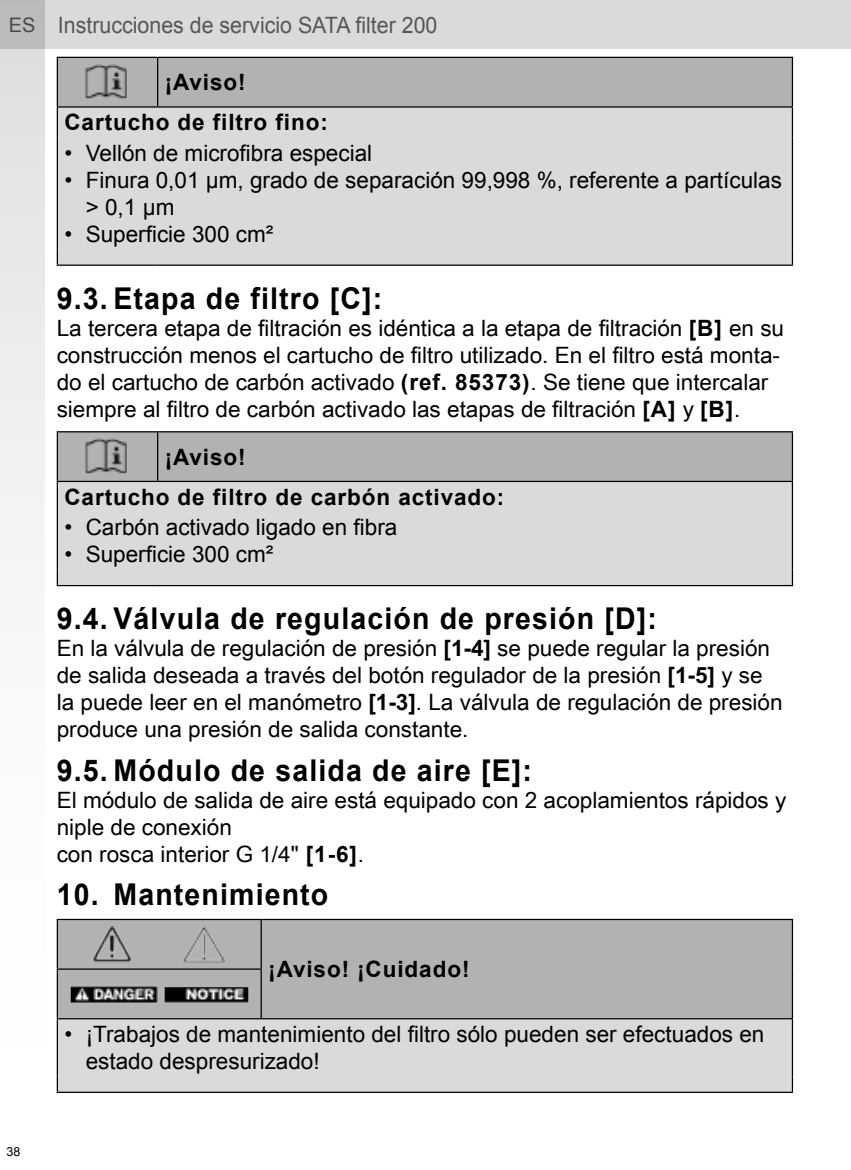
<style>
.page{position:relative;width:851px;height:1170px;background:#fff}
.page>*{position:absolute;margin:0;border:0;box-sizing:border-box;transform-origin:0 0}
.t1{font:700 30px "Arial";letter-spacing:.04em;color:#000;scale:.95 1}
.t2{font:22.5px/27px "Arial Unicode MS";color:#000}
.t3{font:22.5px/27px "Arial";color:#000}
.t4{font:700 22.5px/40px "Arial";letter-spacing:.04em;color:#000}
.t5{font:22.5px "Arial";color:#575756;scale:.95 1}
.t6{font:12.5px "Arial";color:#000}
.s1{font-size:20px}
.s2{font-family:"Arial";font-weight:700}
.s3{font-weight:700}
</style>
<div class="page">
<div style="left:0;top:0;width:850px;height:49px;background:#dadada"></div>
<svg style="left:0;top:0;width:44px;height:555px"></svg>
<div style="left:58px;top:137px;width:733px;height:127px;background:#dadada"></div>
<svg style="left:57px;top:58px;width:734px;height:79px;background:#c2c1c1"></svg>
<hr style="left:791px;top:108px;width:2px;height:29px;background:#000">
<hr style="left:57px;top:137px;width:1px;height:112px;background:#000">
<hr style="left:791px;top:137px;width:2px;height:112px;background:#000">
<hr style="left:57px;top:57px;width:101px;height:1px;background:#000">
<hr style="left:57px;top:58px;width:1px;height:48px;background:#000">
<hr style="left:158px;top:57px;width:635px;height:1px;background:#000">
<hr style="left:157px;top:58px;width:1px;height:48px;background:#000">
<hr style="left:791px;top:58px;width:2px;height:48px;background:#000">
<hr style="left:57px;top:106px;width:101px;height:2px;background:#000">
<hr style="left:158px;top:106px;width:635px;height:2px;background:#000">
<svg style="left:57px;top:249px;width:1px;height:15px"></svg>
<svg style="left:791px;top:249px;width:2px;height:15px"></svg>
<hr style="left:57px;top:264px;width:101px;height:2px;background:#000">
<hr style="left:158px;top:264px;width:635px;height:2px;background:#000">
<img style="left:61px;top:64px;width:92px;height:36px">
<div style="left:58px;top:432px;width:733px;height:49px;background:#b3b2b2"></div>
<div style="left:58px;top:482px;width:733px;height:103px;background:#dadada"></div>
<hr style="left:57px;top:482px;width:1px;height:30px;background:#000">
<hr style="left:791px;top:482px;width:2px;height:30px;background:#000">
<hr style="left:57px;top:512px;width:1px;height:57px;background:#000">
<hr style="left:791px;top:512px;width:2px;height:57px;background:#000">
<hr style="left:57px;top:431px;width:101px;height:1px;background:#000">
<hr style="left:57px;top:432px;width:1px;height:49px;background:#000">
<hr style="left:158px;top:431px;width:635px;height:1px;background:#000">
<hr style="left:157px;top:432px;width:1px;height:49px;background:#000">
<hr style="left:791px;top:432px;width:2px;height:49px;background:#000">
<hr style="left:57px;top:481px;width:101px;height:1px;background:#000">
<hr style="left:158px;top:481px;width:635px;height:1px;background:#000">
<svg style="left:57px;top:569px;width:1px;height:16px"></svg>
<svg style="left:791px;top:569px;width:2px;height:16px"></svg>
<hr style="left:57px;top:585px;width:101px;height:1px;background:#000">
<hr style="left:158px;top:585px;width:635px;height:1px;background:#000">
<img style="left:61px;top:439px;width:92px;height:35px">
<div style="left:58px;top:920px;width:733px;height:98px;background:#b3b2b2"></div>
<div style="left:58px;top:1019px;width:733px;height:72px;background:#dadada"></div>
<hr style="left:57px;top:1019px;width:1px;height:57px;background:#000">
<hr style="left:791px;top:1019px;width:2px;height:57px;background:#000">
<hr style="left:57px;top:918px;width:204px;height:2px;background:#000">
<hr style="left:57px;top:920px;width:1px;height:48px;background:#000">
<hr style="left:261px;top:918px;width:532px;height:2px;background:#000">
<hr style="left:260px;top:920px;width:2px;height:48px;background:#000">
<hr style="left:791px;top:920px;width:2px;height:49px;background:#000">
<hr style="left:57px;top:968px;width:205px;height:1px;background:#000">
<hr style="left:57px;top:969px;width:1px;height:49px;background:#000">
<hr style="left:260px;top:969px;width:2px;height:49px;background:#000">
<hr style="left:791px;top:969px;width:2px;height:49px;background:#000">
<hr style="left:57px;top:1018px;width:204px;height:1px;background:#000">
<hr style="left:261px;top:1018px;width:532px;height:1px;background:#000">
<svg style="left:57px;top:1076px;width:1px;height:15px"></svg>
<svg style="left:791px;top:1076px;width:2px;height:15px"></svg>
<hr style="left:57px;top:1091px;width:204px;height:1px;background:#000">
<hr style="left:261px;top:1091px;width:532px;height:1px;background:#000">
<img style="left:67px;top:926px;width:184px;height:35px">
<img style="left:67px;top:976px;width:184px;height:35px">
<p class="t5" style="left:9px;top:10px;width:452px"><span class="s1">ES</span> Instrucciones de servicio SATA filter 200</p>
<p class="t4" style="left:64px;top:63px;width:265px;text-indent:100px">¡Aviso!<br>Cartucho de filtro fino:</p>
<p class="t3" style="left:64px;top:140px;width:309px">• Vellón de microfibra especial</p>
<p class="t3" style="left:86px;top:167px;width:697px;text-indent:-21px">• Finura 0,01 µm, grado de separación 99,998 %, referente a partículas &gt; 0,1 µm</p>
<p class="t3" style="left:64px;top:221px;width:210px">• Superficie 300 cm²</p>
<h1 class="t1" style="left:57px;top:278px;width:344px">9.3. Etapa de filtro [C]:</h1>
<p class="t2" style="left:57px;top:314px;width:728px">La tercera etapa de filtración es idéntica a la etapa de filtración <span class="s2">[B]</span> en su construcción menos el cartucho de filtro utilizado. En el filtro está monta&shy;do el cartucho de carbón activado <span class="s2">(ref. 85373)</span>. Se tiene que intercalar siempre al filtro de carbón activado las etapas de filtración <span class="s2">[A]</span> y <span class="s2">[B]</span>.</p>
<p class="t4" style="left:64px;top:437px;width:441px;text-indent:100px">¡Aviso!<br>Cartucho de filtro de carbón activado:</p>
<p class="t3" style="left:64px;top:514px;width:334px">• Carbón activado ligado en fibra</p>
<p class="t3" style="left:64px;top:541px;width:210px">• Superficie 300 cm²</p>
<h1 class="t1" style="left:57px;top:598px;width:633px">9.4. Válvula de regulación de presión [D]:</h1>
<p class="t2" style="left:57px;top:634px;width:727px">En la válvula de regulación de presión <span class="s3">[1-4]</span> se puede regular la presión de salida deseada a través del botón regulador de la presión <span class="s3">[1-5]</span> y se la puede leer en el manómetro <span class="s3">[1-3]</span>. La válvula de regulación de presión produce una presión de salida constante.</p>
<h1 class="t1" style="left:57px;top:750px;width:502px">9.5. Módulo de salida de aire [E]:</h1>
<p class="t2" style="left:57px;top:785px;width:731px">El módulo de salida de aire está equipado con 2 acoplamientos rápidos y niple de conexión<br>con rosca interior G 1/4" <span class="s2">[1-6]</span>.</p>
<h1 class="t1" style="left:57px;top:874px;width:287px">10. Mantenimiento</h1>
<p class="t4" style="left:268px;top:950px;width:203px">¡Aviso! ¡Cuidado!</p>
<p class="t6" style="left:6px;top:1143px;width:15px">38</p>
<p class="t3" style="left:86px;top:1020px;width:680px;text-indent:-21px">• ¡Trabajos de mantenimiento del filtro sólo pueden ser efectuados en estado despresurizado!</p>
</div>
